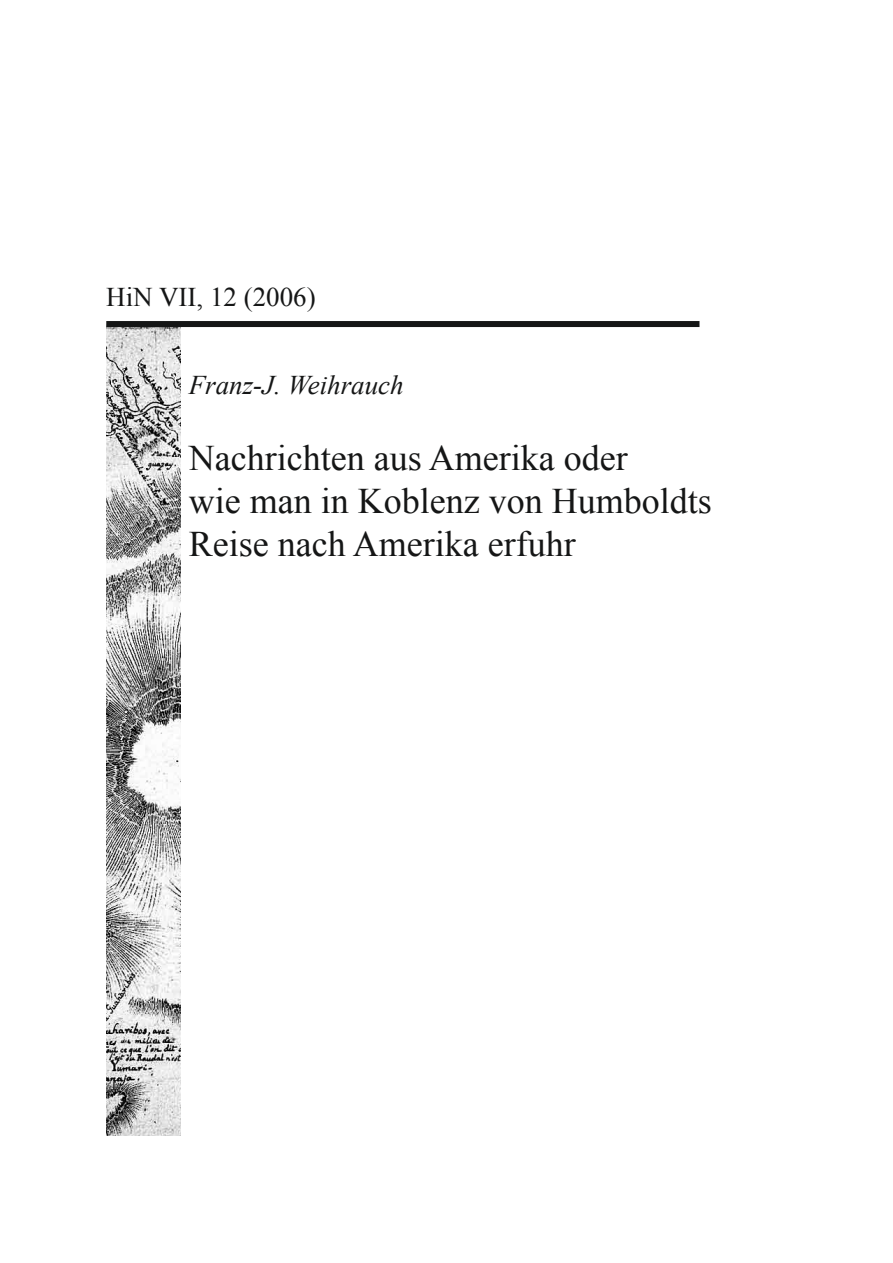
<style>
.page{position:relative;width:893px;height:1263px;background:#fff}
.page>*{position:absolute;margin:0;border:0;box-sizing:border-box;transform-origin:0 0}
.t1{font:36px/43.2px "Times New Roman";color:#151616}
.t2{font:italic 27px "Times New Roman";color:#151616}
.t3{font:27px "Times New Roman";color:#151616}
</style>
<div class="page">
<img style="left:106px;top:327px;width:74px;height:808px">
<div style="left:106px;top:321px;width:593px;height:6px;background:#151616"></div>
<p class="t3" style="left:106px;top:279px;width:211px">HiN VII, 12 (2006)</p>
<p class="t2" style="left:189px;top:367px;width:216px">Franz-J. Weihrauch</p>
<p class="t1" style="left:189px;top:436px;width:524px">Nachrichten aus Amerika oder<br>wie man in Koblenz von Humboldts<br>Reise nach Amerika erfuhr</p>
</div>
